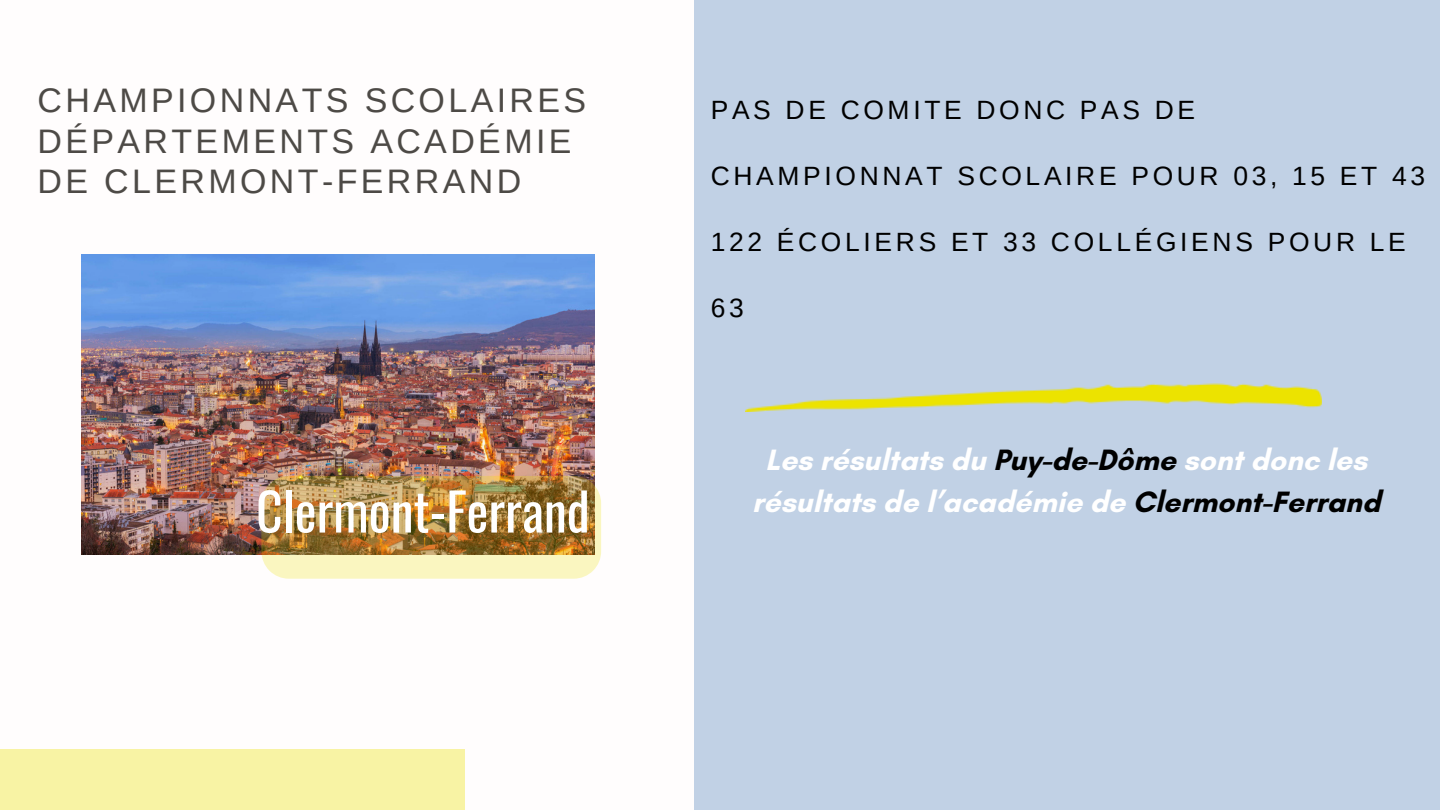
<style>
.page{position:relative;width:1440px;height:810px;background:#fff}
.page>*{position:absolute;margin:0;border:0;box-sizing:border-box;transform-origin:0 0}
.t1{font:52px "Oswald";color:#fff}
.t2{font:34px/40.5px "Arimo";letter-spacing:.1em;color:#4d4a46}
.t3{font:700 30px/42px "Glacial Indifference";color:#fff;text-align:center}
.t4{font:26.4px "Arimo";letter-spacing:.14em;color:#000}
.s1{color:#000}
</style>
<div class="page">
<div style="left:694px;top:0;width:746px;height:810px;background:#c1d1e5"></div>
<img style="left:81px;top:254px;width:514px;height:300px">
<img style="left:261px;top:476px;width:340px;height:103px">
<img style="left:746px;top:383px;width:576px;height:29px">
<div style="left:0;top:749px;width:465px;height:61px;background:#f8f3a4"></div>
<p class="t2" style="left:38px;top:80px;width:550px">CHAMPIONNATS SCOLAIRES<br>DÉPARTEMENTS ACADÉMIE<br>DE CLERMONT-FERRAND</p>
<h1 class="t1" style="left:256px;top:471px;width:335px">Clermont-Ferrand</h1>
<p class="t4" style="left:711px;top:95px;width:486px">PAS DE COMITE DONC PAS DE</p>
<p class="t4" style="left:711px;top:161px;width:716px">CHAMPIONNAT SCOLAIRE POUR 03, 15 ET 43</p>
<p class="t4" style="left:711px;top:227px;width:697px">122 ÉCOLIERS ET 33 COLLÉGIENS POUR LE</p>
<p class="t4" style="left:711px;top:293px;width:35px">63</p>
<p class="t3" style="left:752px;top:439px;width:630px">Les résultats du <span class="s1">Puy-de-Dôme</span> sont donc les résultats de l’académie de <span class="s1">Clermont-Ferrand</span></p>
</div>
